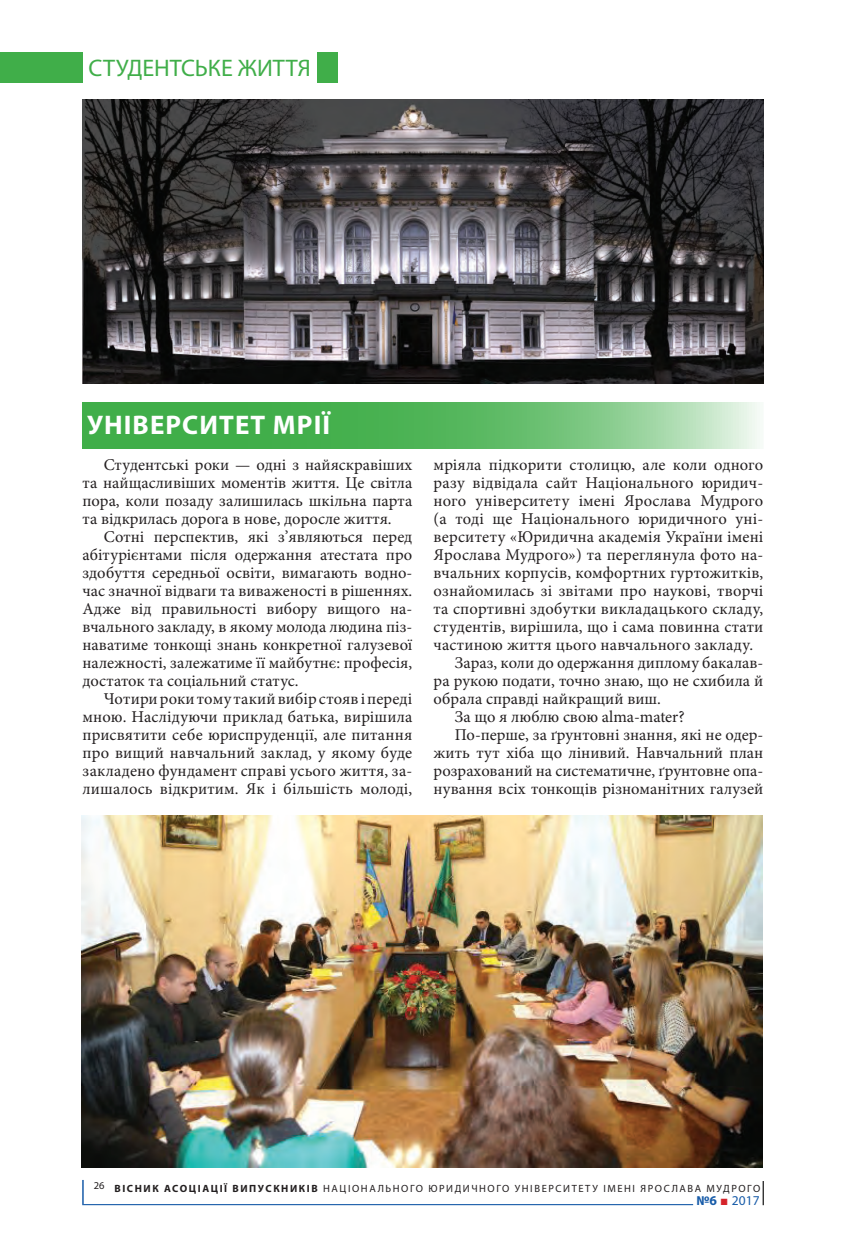
<style>
.page{position:relative;width:846px;height:1250px;background:#fff}
.page>*{position:absolute;margin:0;border:0;box-sizing:border-box;transform-origin:0 0}
.t1{font:700 27px "Myriad Pro";letter-spacing:.04em;color:#fff}
.t2{font:24px "Myriad Pro";color:#40ae49}
.t3{font:16.5px/18px "Minion Pro";color:#231f20;text-align:justify}
.t4{font:13.5px "Myriad Pro";color:#185ca9}
.t5{font:10.5px "Myriad Pro";letter-spacing:.15em;color:#231f20}
.s1{font-weight:700}
.s2{font-family:"Arial";color:#d5232b}
</style>
<div class="page">
<svg style="left:762px;top:1181px;width:1px;height:24px"></svg>
<hr style="left:82px;top:1179px;width:2px;height:24px;background:#185ca9">
<hr style="left:82px;top:1203px;width:611px;height:2px;background:#185ca9">
<svg style="left:82px;top:402px;width:678px;height:46px;background:#66be6e"></svg>
<div style="left:0;top:52px;width:338px;height:30px;background:#40ae49"></div>
<div style="left:83px;top:46px;width:233px;height:38px;background:#fff"></div>
<img style="left:82px;top:100px;width:681px;height:284px">
<img style="left:82px;top:815px;width:680px;height:352px">
<p class="t2" style="left:88px;top:53px;width:224px">СТУДЕНТСЬКЕ ЖИТТЯ</p>
<p class="t1" style="left:87px;top:407px;width:244px">УНІВЕРСИТЕТ МРІЇ</p>
<p class="t3" style="left:82px;top:455px;width:331px;text-indent:21px">Студентські роки — одні з найяскравіших та найщасливіших моментів життя. Це світла пора, коли позаду залишилась шкільна парта та відкрилась дорога в нове, доросле життя.</p>
<p class="t3" style="left:82px;top:527px;width:331px;text-indent:21px">Сотні перспектив, які з’являються перед абітурієнтами після одержання атестата про здобуття середньої освіти, вимагають водно&shy;час значної відваги та виваженості в рішеннях.<br>Адже від правильності вибору вищого на&shy;вчального закладу, в якому молода людина піз&shy;наватиме тонкощі знань конкретної галузевої належності, залежатиме її майбутнє: професія, достаток та соціальний статус.</p>
<p class="t3" style="left:82px;top:689px;width:331px;text-indent:21px">Чотири роки тому такий вибір стояв і переді мною. Наслідуючи приклад батька, вирішила присвятити себе юриспруденції, але питання про вищий навчальний заклад, у якому буде закладено фундамент справі усього життя, за&shy;лишалось відкритим. Як і більшість молоді,</p>
<p class="t3" style="left:433px;top:455px;width:331px">мріяла підкорити столицю, але коли одного разу відвідала сайт Національного юридич&shy;ного університету імені Ярослава Мудрого (а тоді ще Національного юридичного уні&shy;верситету «Юридична академія України імені Ярослава Мудрого») та переглянула фото на&shy;вчальних корпусів, комфортних гуртожитків, ознайомилась зі звітами про наукові, творчі та спортивні здобутки викладацького складу, студентів, вирішила, що і сама повинна стати частиною життя цього навчального закладу.</p>
<p class="t3" style="left:433px;top:653px;width:331px;text-indent:21px">Зараз, коли до одержання диплому бакалав&shy;ра рукою подати, точно знаю, що не схибила й обрала справді найкращий виш.</p>
<p class="t3" style="left:455px;top:707px;width:231px">За що я люблю свою alma-mater?</p>
<p class="t3" style="left:433px;top:725px;width:331px;text-indent:21px">По-перше, за ґрунтовні знання, які не одер&shy;жить тут хіба що лінивий. Навчальний план розрахований на систематичне, ґрунтовне опа&shy;нування всіх тонкощів різноманітних галузей</p>
<p class="t5" style="left:94px;top:1181px;width:668px">26 <span class="s1">ВІСНИК АСОЦІАЦІЇ ВИПУСКНИКІВ</span> НАЦІОНАЛЬНОГО ЮРИДИЧНОГО УНІВЕРСИТЕТУ ІМЕНІ ЯРОСЛАВА МУДРОГО</p>
<p class="t4" style="left:696px;top:1191px;width:65px"><span class="s1">№6</span> <span class="s2">■</span> 2017</p>
</div>
